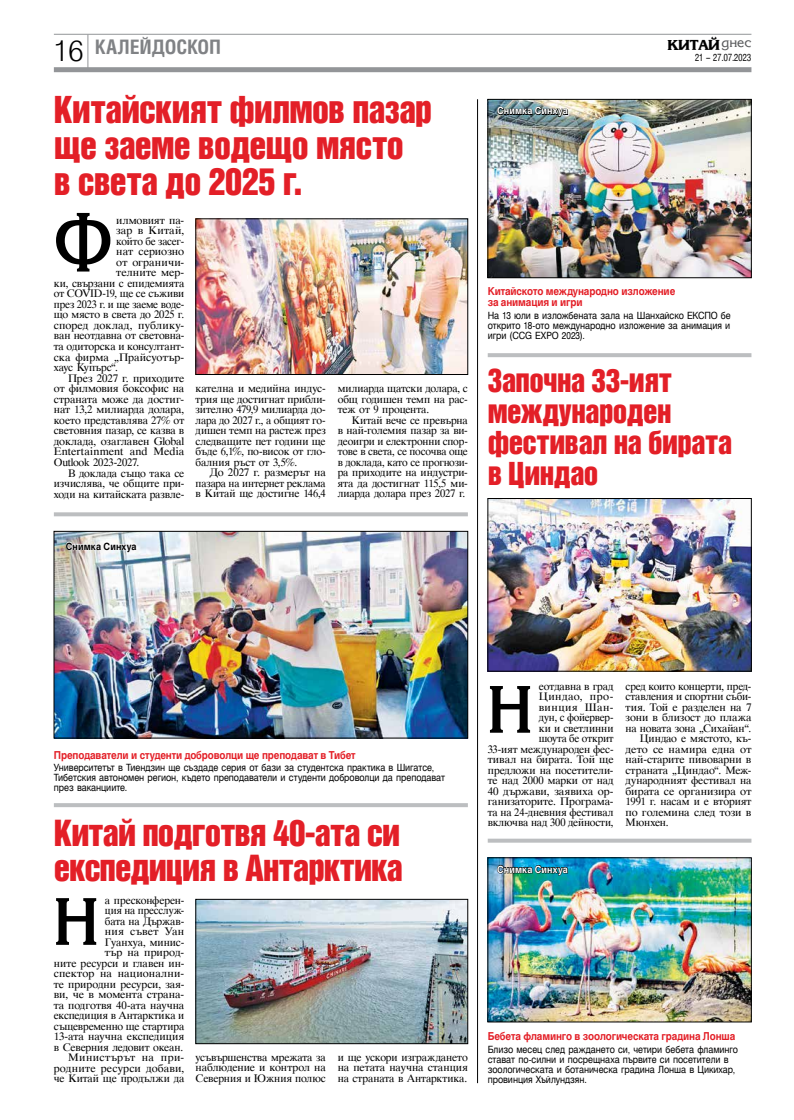
<style>
.page{position:relative;width:794px;height:1120px;background:#fff}
.page>*{position:absolute;margin:0;border:0;box-sizing:border-box;transform-origin:0 0}
.t1{font:700 70px "Karina CYR";color:#000;scale:.9 1}
.t2{font:700 34px/36px "Iskar";letter-spacing:-.02em;color:#e31f27}
.t3{font:700 33px/35px "Iskar";letter-spacing:-.035em;color:#e31f27}
.t4{font:30px "Hebar Light CYR";color:#000}
.t5{font:700 29px/31px "Iskar";letter-spacing:-.02em;color:#e31f27}
.t6{font:700 20px "Hebar Condensed CYR";color:#808285}
.t7{font:15px "Karina Black CYR";color:#000}
.t8{font:700 11px/11px "Hebar CYR";letter-spacing:-.01em;color:#e31f27;scale:.9 1}
.t9{font:10.5px/10.5px "Timok CYR";letter-spacing:-.005em;color:#000;text-align:justify}
.t10{font:10.5px "Timok CYR";letter-spacing:-.005em;color:#000;scale:1.04 1}
.t11{font:10.5px "Timok CYR";letter-spacing:.015em;color:#000;scale:1.04 1}
.t12{font:10.5px "Timok CYR";letter-spacing:.02em;color:#000;scale:1.04 1}
.t13{font:10px/10px "Hebar CYR";letter-spacing:-.005em;color:#000;scale:.9 1}
.t14{font:700 10px "Hebar CYR";letter-spacing:.01em;color:#fff;scale:.9 1}
.t15{font:10px "Hebar Condensed CYR";letter-spacing:-.04em;color:#000;scale:.93 1}
.t16{font:700 10px "Hebar CYR";letter-spacing:.01em;color:#000;scale:.9 1}
</style>
<div class="page">
<hr style="left:54px;top:34px;width:697px;height:1px;background:#939598">
<div style="left:54px;top:67px;width:697px;height:5px;background:#939598"></div>
<hr style="left:87px;top:35px;width:1px;height:35px;background:#939598">
<hr style="left:488px;top:353px;width:263px;height:4px;background:#bcbec0">
<svg style="left:488px;top:838px;width:263px;height:4px"></svg>
<img style="left:490px;top:101px;width:259px;height:175px">
<div style="left:488px;top:99px;width:263px;height:179px;border:1px solid #000"></div>
<img style="left:490px;top:859px;width:259px;height:161px">
<img style="left:496px;top:101px;width:72px;height:24px">
<img style="left:496px;top:859px;width:72px;height:24px">
<hr style="left:477px;top:99px;width:1px;height:984px;background:#000">
<svg style="left:54px;top:512px;width:414px;height:4px;background:#c1c3c5"></svg>
<img style="left:56px;top:533px;width:410px;height:203px">
<div style="left:54px;top:531px;width:414px;height:207px;border:1px solid #000"></div>
<svg style="left:65px;top:536px;width:72px;height:24px"></svg>
<hr style="left:54px;top:803px;width:414px;height:4px;background:#bcbec0">
<img style="left:198px;top:221px;width:268px;height:152px">
<div style="left:196px;top:219px;width:272px;height:156px;border:1px solid #000"></div>
<img style="left:490px;top:500px;width:259px;height:169px">
<div style="left:488px;top:498px;width:263px;height:173px;border:1px solid #000"></div>
<img style="left:198px;top:901px;width:268px;height:141px">
<div style="left:196px;top:899px;width:272px;height:145px;border:1px solid #000"></div>
<h3 class="t6" style="left:95px;top:35px;width:128px">калейдоскоп</h3>
<h3 class="t4" style="left:54px;top:33px;width:31px">16</h3>
<h3 class="t7" style="left:667px;top:36px;width:85px">Китай<sup>днес</sup></h3>
<p class="t15" style="left:694px;top:52px;width:63px">21 – 27.07.2023</p>
<h2 class="t2" style="left:54px;top:90px;width:380px">Китайският филмов пазар ще заеме водещо място<br>в света до 2025 г.</h2>
<h1 class="t1" style="left:54px;top:203px;width:67px">Ф</h1>
<p class="t9" style="left:116px;top:215px;width:70px">илмовият па-</p>
<p class="t12" style="left:116px;top:224px;width:67px">зар в Китай,</p>
<p class="t9" style="left:116px;top:236px;width:70px">който бе засег-</p>
<p class="t10" style="left:116px;top:245px;width:67px">нат сериозно</p>
<p class="t11" style="left:116px;top:256px;width:67px">от ограничи-</p>
<p class="t11" style="left:116px;top:266px;width:67px">телните мер-</p>
<p class="t9" style="left:54px;top:278px;width:132px">ки, свързани с епидемията</p>
<p class="t9" style="left:54px;top:288px;width:132px">от COVID-19, ще се съживи</p>
<p class="t9" style="left:54px;top:299px;width:132px">през 2023 г. и ще заеме воде-</p>
<p class="t9" style="left:54px;top:310px;width:132px">що място в света до 2025 г.</p>
<p class="t11" style="left:54px;top:319px;width:127px">според доклад, публику-</p>
<p class="t9" style="left:54px;top:331px;width:132px">ван неотдавна от световна-</p>
<p class="t9" style="left:54px;top:341px;width:132px">та одиторска и консултант-</p>
<p class="t10" style="left:54px;top:351px;width:127px">ска фирма „Прайсуотър-</p>
<p class="t9" style="left:54px;top:362px;width:66px">хаус Купърс“.</p>
<p class="t9" style="left:68px;top:373px;width:118px">През 2027 г. приходите</p>
<p class="t9" style="left:54px;top:383px;width:132px">от филмовия боксофис на</p>
<p class="t9" style="left:54px;top:394px;width:132px">страната може да достиг-</p>
<p class="t9" style="left:54px;top:404px;width:132px">нат 13,2 милиарда долара,</p>
<p class="t9" style="left:54px;top:415px;width:132px">което представлява 27% от</p>
<p class="t9" style="left:54px;top:425px;width:132px">световния пазар, се казва в</p>
<p class="t9" style="left:54px;top:436px;width:132px">доклада, озаглавен Global</p>
<p class="t10" style="left:54px;top:446px;width:127px">Entertainment and Media</p>
<p class="t9" style="left:54px;top:457px;width:87px">Outlook 2023-2027.</p>
<p class="t9" style="left:68px;top:468px;width:118px">В доклада също така се</p>
<p class="t9" style="left:54px;top:478px;width:132px">изчислява, че общите при-</p>
<p class="t9" style="left:54px;top:489px;width:132px">ходи на китайската развле-</p>
<p class="t9" style="left:196px;top:383px;width:132px">кателна и медийна индус&shy;трия ще достигнат прибли&shy;зително 479,9 милиарда до&shy;лара до 2027 г., а общият го&shy;дишен темп на растеж през следващите пет години ще бъде 6,1%, по-висок от гло&shy;балния ръст от 3,5%.</p>
<p class="t9" style="left:196px;top:467px;width:132px;text-indent:14px">До 2027 г. размерът на пазара на интернет реклама в Китай ще достигне 146,4</p>
<p class="t9" style="left:338px;top:383px;width:132px">милиарда щатски долара, с общ годишен темп на рас&shy;теж от 9 процента.</p>
<p class="t9" style="left:338px;top:415px;width:132px;text-indent:14px">Китай вече се превърна в най-големия пазар за ви&shy;деоигри и електронни спор&shy;тове в света, се посочва още в доклада, като се прогнози&shy;ра приходите на индустри&shy;ята да достигнат 115,5 ми&shy;лиарда долара през 2027 г.</p>
<p class="t16" style="left:66px;top:540px;width:80px">Снимка Синхуа</p>
<p class="t14" style="left:497px;top:105px;width:80px">Снимка Синхуа</p>
<p class="t8" style="left:488px;top:286px;width:210px">Китайското международно изложение за анимация и игри</p>
<p class="t13" style="left:488px;top:310px;width:272px;text-align:justify">На 13 юли в изложбената зала на Шанхайско ЕКСПО бе открито 18-ото международно изложение за анимация и игри (CCG EXPO 2023).</p>
<h3 class="t5" style="left:488px;top:364px;width:246px">Започна 33-ият международен фестивал на бирата в Циндао</h3>
<p class="t8" style="left:54px;top:749px;width:337px">Преподаватели и студенти доброволци ще преподават в Тибет</p>
<p class="t13" style="left:54px;top:763px;width:436px">Университетът в Тиендзин ще създаде серия от бази за студентска практика в Шигатсе,<br>Тибетския автономен регион, където преподаватели и студенти доброволци да преподават през ваканциите.</p>
<h3 class="t3" style="left:54px;top:814px;width:350px">Китай подготвя 40-ата си експедиция в Антарктика</h3>
<h1 class="t1" style="left:54px;top:882px;width:51px">Н</h1>
<p class="t9" style="left:54px;top:895px;width:132px;text-align:right">а пресконферен-<br>ция на пресслуж-<br>бата на Държав-<br>ния съвет Уан<br>Гуанхуа, минис-<br>тър на природ-<br>ните ресурси и главен ин&shy;спектор на национални&shy;те природни ресурси, зая&shy;ви, че в момента страна&shy;та подготвя 40-ата научна експедиция в Антарктика и същевременно ще стартира<br>13-ата научна експедиция в Северния ледовит океан.<br>Министърът на при&shy;родните ресурси добави, че Китай ще продължи да</p>
<p class="t9" style="left:196px;top:1052px;width:132px">усъвършенства мрежата за наблюдение и контрол на Северния и Южния полюс</p>
<p class="t9" style="left:338px;top:1052px;width:132px">и ще ускори изграждането на петата научна станция на страната в Антарктика.</p>
<p class="t9" style="left:488px;top:681px;width:127px;text-align:right">еотдавна в град<br>Циндао, про-<br>винция Шан-<br>дун, с фойервер-<br>ки и светлинни<br>шоута бе открит<br>33-ият международен фес&shy;тивал на бирата. Той ще предложи на посетители&shy;те над 2000 марки от над<br>40 държави, заявиха ор&shy;ганизаторите. Програма&shy;та на 24-дневния фестивал включва над 300 дейности,</p>
<p class="t9" style="left:625px;top:681px;width:127px">сред които концерти, пред-</p>
<h1 class="t1" style="left:488px;top:670px;width:51px">Н</h1>
<p class="t9" style="left:625px;top:691px;width:127px">ставления и спортни съби-</p>
<p class="t9" style="left:625px;top:702px;width:127px">тия. Той е разделен на 7</p>
<p class="t9" style="left:625px;top:712px;width:127px">зони в близост до плажа</p>
<p class="t9" style="left:625px;top:723px;width:127px">на новата зона „Сихайан“.</p>
<p class="t9" style="left:640px;top:733px;width:113px">Циндао е мястото, къ-</p>
<p class="t11" style="left:625px;top:743px;width:122px">дето се намира една от</p>
<p class="t9" style="left:625px;top:754px;width:127px">най-старите пивоварни в</p>
<p class="t9" style="left:625px;top:765px;width:127px">страната „Циндао“. Меж-</p>
<p class="t9" style="left:625px;top:775px;width:127px">дународният фестивал на</p>
<p class="t10" style="left:625px;top:785px;width:122px">бирата се организира от</p>
<p class="t9" style="left:625px;top:796px;width:127px">1991 г. насам и е вторият</p>
<p class="t9" style="left:625px;top:807px;width:127px">по големина след този в</p>
<p class="t9" style="left:625px;top:817px;width:45px">Мюнхен.</p>
<p class="t14" style="left:497px;top:863px;width:80px">Снимка Синхуа</p>
<p class="t8" style="left:488px;top:1030px;width:276px">Бебета фламинго в зоологическата градина Лонша</p>
<p class="t13" style="left:488px;top:1044px;width:279px">Близо месец след раждането си, четири бебета фламинго стават по-силни и посрещнаха първите си посетители в зоологическата и ботаническа градина Лонша в Цикихар, провинция Хъйлундзян.</p>
</div>
